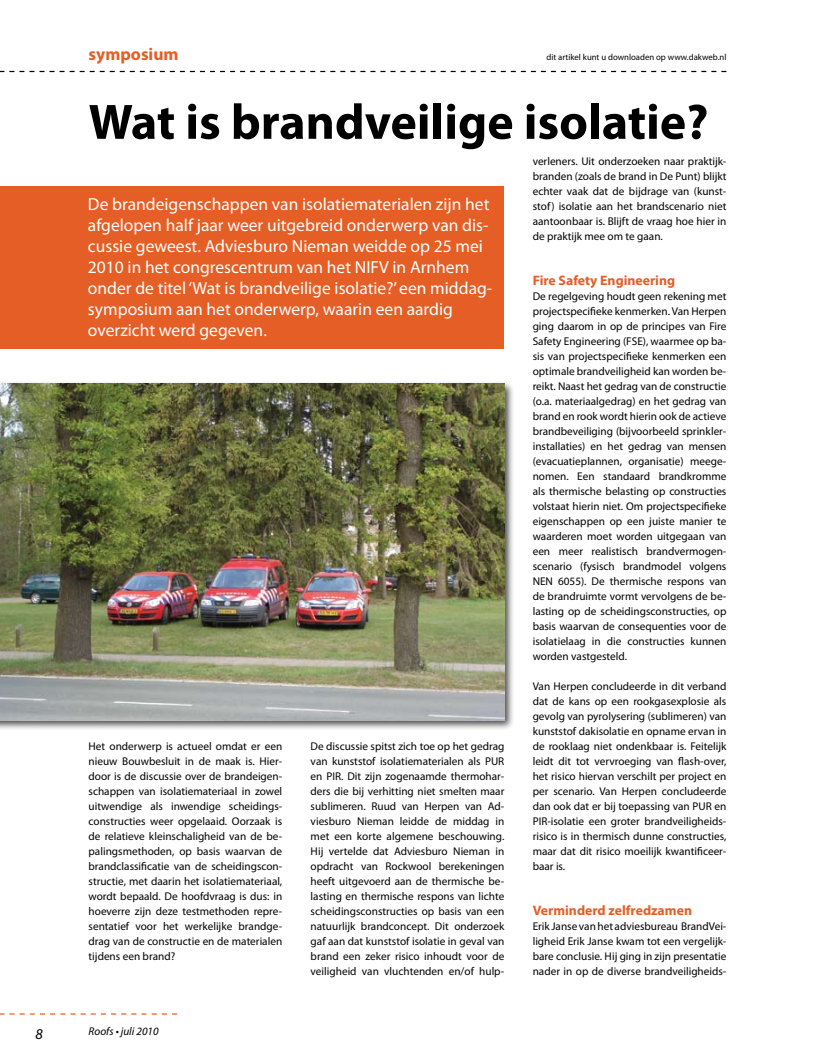
<style>
.page{position:relative;width:815px;height:1063px;background:#fff}
.page>*{position:absolute;margin:0;border:0;box-sizing:border-box;transform-origin:0 0}
.t1{font:700 50px "Myriad Pro";color:#000}
.t2{font:17.5px/21px "Myriad Pro";color:#fff}
.t3{font:700 17.5px "Myriad Pro";color:#e55e25}
.t4{font:italic 15px "Myriad Pro";color:#000}
.t5{font:700 13.75px "Myriad Pro";color:#e55e25}
.t6{font:11.25px/15px "Myriad Pro";color:#000;text-align:justify}
.t7{font:italic 11.25px "Myriad Pro";color:#000}
.t8{font:8.75px "Myriad Pro";color:#000}
</style>
<div class="page">
<svg style="left:0;top:71px;width:726px;height:1px"></svg>
<svg style="left:0;top:1013px;width:177px;height:2px"></svg>
<div style="left:0;top:186px;width:504px;height:163px;background:#e55e25"></div>
<div style="left:0;top:380px;width:515px;height:351px;background:#000;opacity:.7"></div>
<img style="left:0;top:384px;width:504px;height:336px">
<h3 class="t4" style="left:35px;top:1025px;width:9px">8</h3>
<h2 class="t3" style="left:89px;top:43px;width:92px">symposium</h2>
<p class="t8" style="left:546px;top:52px;width:181px">dit artikel kunt u downloaden op www.dakweb.nl</p>
<h1 class="t1" style="left:89px;top:89px;width:621px">Wat is brandveilige isolatie?</h1>
<p class="t2" style="left:88px;top:193px;width:405px">De brandeigenschappen van isolatiematerialen zijn het afgelopen half jaar weer uitgebreid onderwerp van dis&shy;cussie geweest. Adviesburo Nieman weidde op 25 mei 2010 in het congrescentrum van het NIFV in Arnhem onder de titel ‘Wat is brandveilige isolatie?’ een middag&shy;symposium aan het onderwerp, waarin een aardig overzicht werd gegeven.</p>
<p class="t6" style="left:89px;top:739px;width:195px">Het onderwerp is actueel omdat er een nieuw Bouwbesluit in de maak is. Hier&shy;door is de discussie over de brandeigen&shy;schappen van isolatiemateriaal in zowel uitwendige als inwendige scheidings&shy;constructies weer opgelaaid. Oorzaak is de relatieve kleinschaligheid van de be&shy;palingsmethoden, op basis waarvan de brandclassificatie van de scheidingscon&shy;structie, met daarin het isolatiemateriaal, wordt bepaald. De hoofdvraag is dus: in hoeverre zijn deze testmethoden repre&shy;sentatief voor het werkelijke brandge&shy;drag van de constructie en de materialen tijdens een brand?</p>
<p class="t6" style="left:311px;top:738px;width:195px">De discussie spitst zich toe op het gedrag van kunststof isolatiematerialen als PUR en PIR. Dit zijn zogenaamde thermohar&shy;ders die bij verhitting niet smelten maar sublimeren. Ruud van Herpen van Ad&shy;viesburo Nieman leidde de middag in met een korte algemene beschouwing.<br>Hij vertelde dat Adviesburo Nieman in opdracht van Rockwool berekeningen heeft uitgevoerd aan de thermische be&shy;lasting en thermische respons van lichte scheidingsconstructies op basis van een natuurlijk brandconcept. Dit onderzoek gaf aan dat kunststof isolatie in geval van brand een zeker risico inhoudt voor de veiligheid van vluchtenden en/of hulp-</p>
<p class="t7" style="left:89px;top:1024px;width:72px">Roofs • juli 2010</p>
<p class="t6" style="left:533px;top:153px;width:195px">verleners. Uit onderzoeken naar praktijk&shy;branden (zoals de brand in De Punt) blijkt echter vaak dat de bijdrage van (kunst&shy;stof) isolatie aan het brandscenario niet aantoonbaar is. Blijft de vraag hoe hier in de praktijk mee om te gaan.</p>
<p class="t5" style="left:533px;top:271px;width:144px">Fire Safety Engineering</p>
<p class="t6" style="left:533px;top:289px;width:195px">De regelgeving houdt geen rekening met projectspecifieke kenmerken. Van Herpen ging daarom in op de principes van Fire Safety Engineering (FSE), waarmee op ba&shy;sis van projectspecifieke kenmerken een optimale brandveiligheid kan worden be&shy;reikt. Naast het gedrag van de constructie (o.a. materiaalgedrag) en het gedrag van brand en rook wordt hierin ook de actieve brandbeveiliging (bijvoorbeeld sprinkler&shy;installaties) en het gedrag van mensen (evacuatieplannen, organisatie) meege&shy;nomen. Een standaard brandkromme als thermische belasting op constructies volstaat hierin niet. Om projectspecifieke eigenschappen op een juiste manier te waarderen moet worden uitgegaan van een meer realistisch brandvermogen&shy;scenario (fysisch brandmodel volgens NEN 6055). De thermische respons van de brandruimte vormt vervolgens de be&shy;lasting op de scheidingsconstructies, op basis waarvan de consequenties voor de isolatielaag in die constructies kunnen worden vastgesteld.</p>
<p class="t6" style="left:533px;top:678px;width:195px">Van Herpen concludeerde in dit verband dat de kans op een rookgasexplosie als gevolg van pyrolysering (sublimeren) van kunststof dakisolatie en opname ervan in de rooklaag niet ondenkbaar is. Feitelijk leidt dit tot vervroeging van flash-over, het risico hiervan verschilt per project en per scenario. Van Herpen concludeerde dan ook dat er bij toepassing van PUR en PIR-isolatie een groter brandveiligheids&shy;risico is in thermisch dunne constructies, maar dat dit risico moeilijk kwantificeer&shy;baar is.</p>
<p class="t5" style="left:533px;top:901px;width:161px">Verminderd zelfredzamen</p>
<p class="t6" style="left:533px;top:919px;width:195px">Erik Janse van het adviesbureau BrandVei&shy;ligheid Erik Janse kwam tot een vergelijk&shy;bare conclusie. Hij ging in zijn presentatie nader in op de diverse brandveiligheids-</p>
</div>
